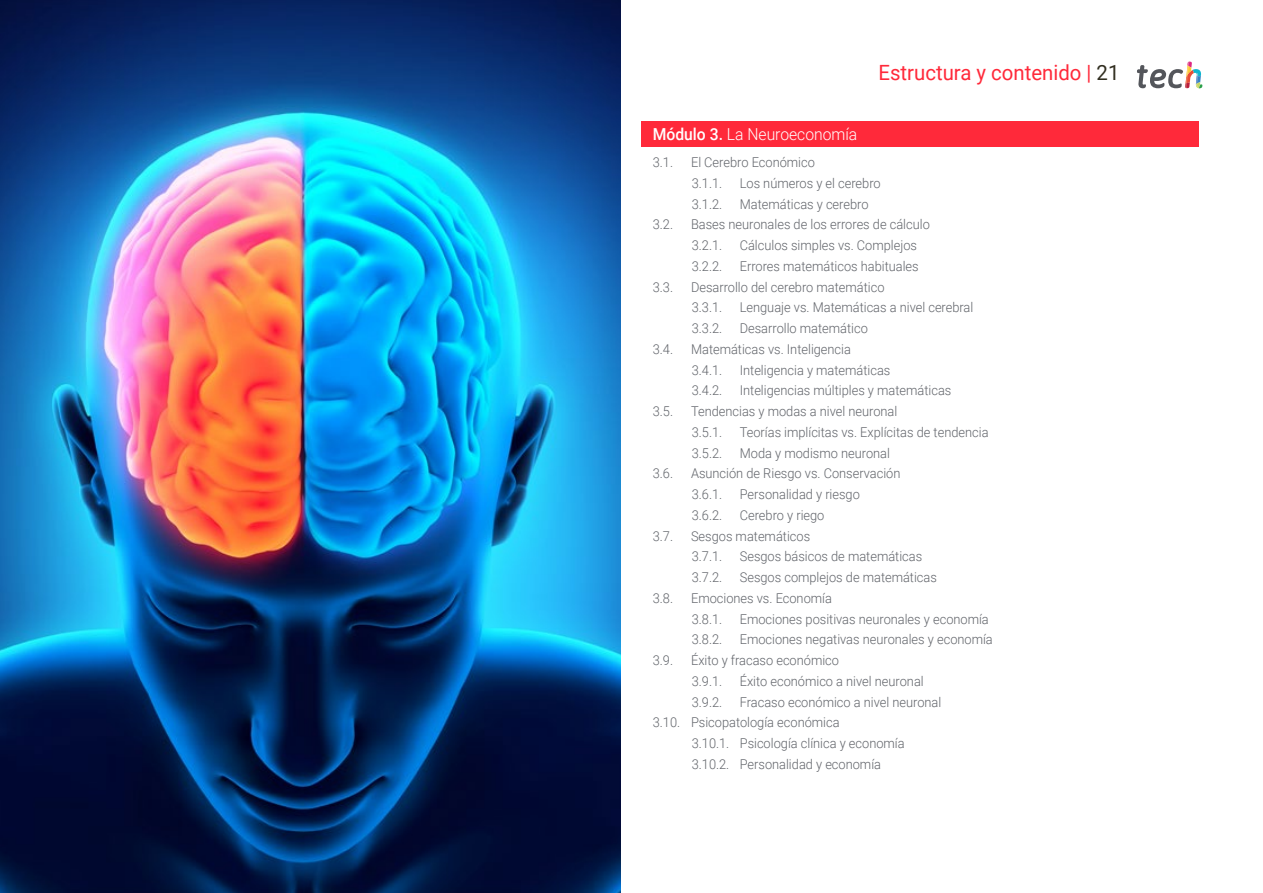
<style>
.page{position:relative;width:1263px;height:893px;background:#fff}
.page>*{position:absolute;margin:0;border:0;box-sizing:border-box;transform-origin:0 0}
.t1{font:21px "Roboto";color:#ff293a}
.t2{font:300 16.5px "Roboto";color:#fff;scale:.95 1}
.t3{font:300 13.5px/20.7px "Roboto";color:#61646a;scale:.95 1}
.s1{color:#312e20}
.s2{font-weight:500}
</style>
<div class="page">
<img style="left:0;top:0;width:621px;height:893px">
<div style="left:642px;top:121px;width:557px;height:25px;background:#ff293a"></div>
<svg style="left:1137px;top:62px;width:65px;height:27px"></svg>
<h1 class="t1" style="left:878px;top:57px;width:242px">Estructura y contenido | <span class="s1">21</span></h1>
<p class="t2" style="left:653px;top:123px;width:217px"><span class="s2">Módulo 3.</span> La Neuroeconomía</p>
<p class="t3" style="left:653px;top:151px;width:23px">3.1.</p>
<p class="t3" style="left:691px;top:151px;width:132px">El Cerebro Económico<br>3.1.1.</p>
<p class="t3" style="left:740px;top:172px;width:150px">Los números y el cerebro</p>
<p class="t3" style="left:692px;top:193px;width:34px">3.1.2.</p>
<p class="t3" style="left:740px;top:193px;width:137px">Matemáticas y cerebro</p>
<p class="t3" style="left:653px;top:214px;width:23px">3.2.</p>
<p class="t3" style="left:691px;top:214px;width:253px">Bases neuronales de los errores de cálculo<br>3.2.1.</p>
<p class="t3" style="left:740px;top:234px;width:188px">Cálculos simples vs. Complejos</p>
<p class="t3" style="left:692px;top:255px;width:34px">3.2.2.</p>
<p class="t3" style="left:740px;top:255px;width:190px">Errores matemáticos habituales</p>
<p class="t3" style="left:653px;top:276px;width:23px">3.3.</p>
<p class="t3" style="left:691px;top:276px;width:205px">Desarrollo del cerebro matemático<br>3.3.1.</p>
<p class="t3" style="left:740px;top:297px;width:247px">Lenguaje vs. Matemáticas a nivel cerebral</p>
<p class="t3" style="left:692px;top:317px;width:34px">3.3.2.</p>
<p class="t3" style="left:740px;top:317px;width:136px">Desarrollo matemático</p>
<p class="t3" style="left:653px;top:338px;width:23px">3.4.</p>
<p class="t3" style="left:691px;top:338px;width:170px">Matemáticas vs. Inteligencia<br>3.4.1.</p>
<p class="t3" style="left:740px;top:359px;width:160px">Inteligencia y matemáticas</p>
<p class="t3" style="left:692px;top:380px;width:34px">3.4.2.</p>
<p class="t3" style="left:740px;top:380px;width:224px">Inteligencias múltiples y matemáticas</p>
<p class="t3" style="left:653px;top:400px;width:23px">3.5.</p>
<p class="t3" style="left:691px;top:400px;width:219px">Tendencias y modas a nivel neuronal<br>3.5.1.</p>
<p class="t3" style="left:740px;top:421px;width:263px">Teorías implícitas vs. Explícitas de tendencia</p>
<p class="t3" style="left:692px;top:442px;width:34px">3.5.2.</p>
<p class="t3" style="left:740px;top:442px;width:160px">Moda y modismo neuronal</p>
<p class="t3" style="left:653px;top:463px;width:23px">3.6.</p>
<p class="t3" style="left:691px;top:463px;width:222px">Asunción de Riesgo vs. Conservación<br>3.6.1.</p>
<p class="t3" style="left:740px;top:483px;width:128px">Personalidad y riesgo</p>
<p class="t3" style="left:692px;top:504px;width:34px">3.6.2.</p>
<p class="t3" style="left:740px;top:504px;width:91px">Cerebro y riego</p>
<p class="t3" style="left:653px;top:525px;width:23px">3.7.</p>
<p class="t3" style="left:691px;top:525px;width:127px">Sesgos matemáticos<br>3.7.1.</p>
<p class="t3" style="left:740px;top:546px;width:194px">Sesgos básicos de matemáticas</p>
<p class="t3" style="left:692px;top:566px;width:34px">3.7.2.</p>
<p class="t3" style="left:740px;top:566px;width:209px">Sesgos complejos de matemáticas</p>
<p class="t3" style="left:653px;top:587px;width:23px">3.8.</p>
<p class="t3" style="left:691px;top:587px;width:150px">Emociones vs. Economía<br>3.8.1.</p>
<p class="t3" style="left:740px;top:608px;width:264px">Emociones positivas neuronales y economía</p>
<p class="t3" style="left:692px;top:629px;width:34px">3.8.2.</p>
<p class="t3" style="left:740px;top:629px;width:268px">Emociones negativas neuronales y economía</p>
<p class="t3" style="left:653px;top:649px;width:23px">3.9.</p>
<p class="t3" style="left:691px;top:649px;width:157px">Éxito y fracaso económico<br>3.9.1.</p>
<p class="t3" style="left:740px;top:670px;width:195px">Éxito económico a nivel neuronal</p>
<p class="t3" style="left:692px;top:691px;width:34px">3.9.2.</p>
<p class="t3" style="left:740px;top:691px;width:214px">Fracaso económico a nivel neuronal</p>
<p class="t3" style="left:653px;top:712px;width:198px">3.10. Psicopatología económica</p>
<p class="t3" style="left:692px;top:732px;width:226px">3.10.1. Psicología clínica y economía</p>
<p class="t3" style="left:692px;top:753px;width:201px">3.10.2. Personalidad y economía</p>
</div>
